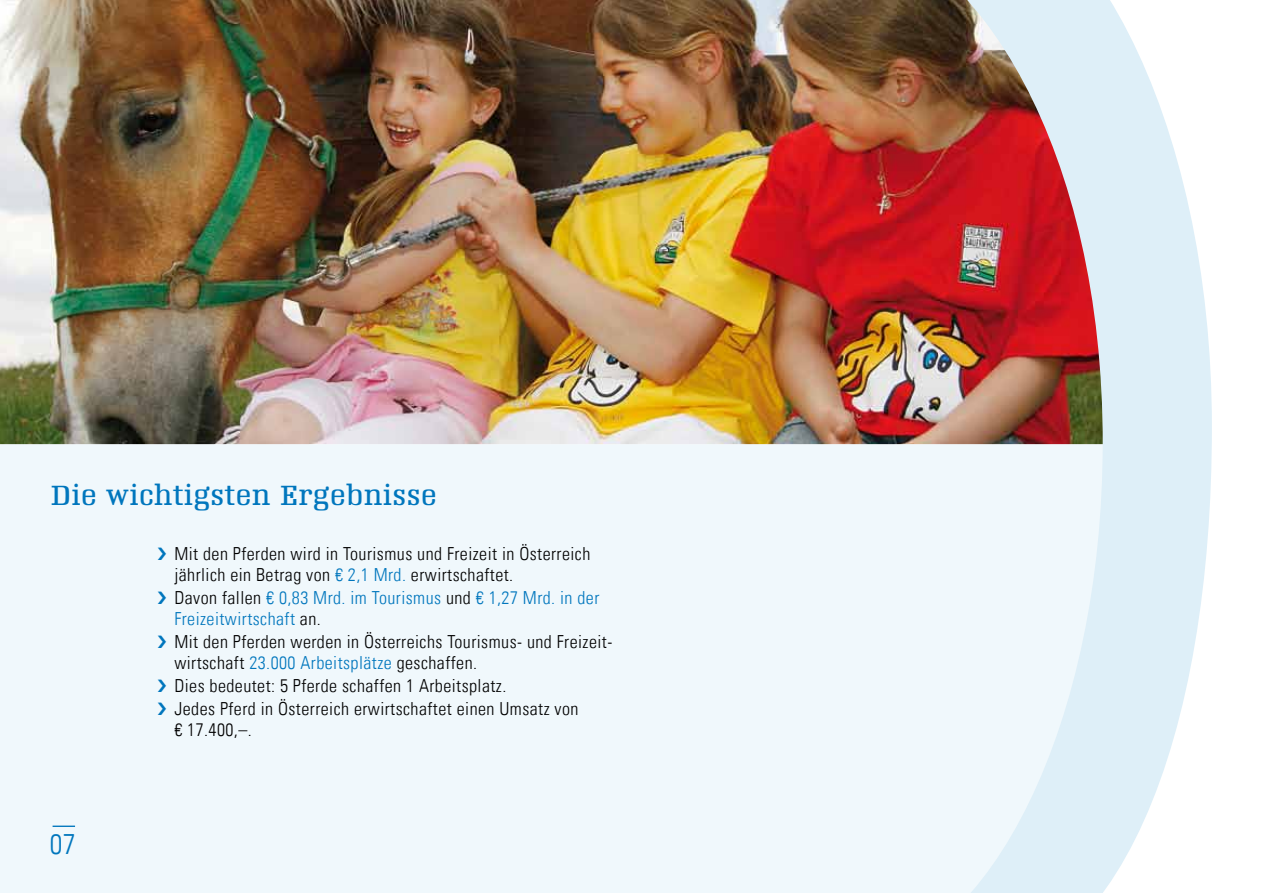
<style>
.page{position:relative;width:1263px;height:893px;background:#fff}
.page>*{position:absolute;margin:0;border:0;box-sizing:border-box;transform-origin:0 0}
.t1{font:300 condensed 28.35px "Univers LT";color:#0076bd}
.t2{font:27px "Napoleon Roman";letter-spacing:.05em;color:#0076bd}
.t3{font:300 condensed 18px/21px "Univers LT";letter-spacing:.025em;color:#000}
.t4{font:300 condensed 18px/21px "Univers LT";letter-spacing:.025em;color:#0076bd}
.s1{color:#0076bd}
.s2{color:#000}
</style>
<div class="page">
<img style="left:0;top:0;width:907px;height:444px">
<div style="left:0;top:444px;width:907px;height:449px;background:#f0f8fc"></div>
<svg style="left:907px;top:0;width:305px;height:893px"></svg>
<svg style="left:53px;top:826px;width:22px;height:1px"></svg>
<svg style="left:158px;top:547px;width:8px;height:13px"></svg>
<svg style="left:158px;top:591px;width:8px;height:13px"></svg>
<svg style="left:158px;top:635px;width:8px;height:13px"></svg>
<svg style="left:158px;top:680px;width:8px;height:12px"></svg>
<svg style="left:158px;top:703px;width:8px;height:12px"></svg>
<h2 class="t2" style="left:51px;top:480px;width:387px">Die wichtigsten Ergebnisse</h2>
<p class="t3" style="left:174px;top:543px;width:418px">Mit den Pferden wird in Tourismus und Freizeit in Österreich jährlich ein Betrag von <span class="s1">€ 2,1 Mrd.</span> erwirtschaftet.</p>
<p class="t4" style="left:174px;top:587px;width:426px"><span class="s2">Davon fallen</span> € 0,83 Mrd. im Tourismus <span class="s2">und</span> € 1,27 Mrd. in der<br>Freizeitwirtschaft <span class="s2">an.</span></p>
<p class="t3" style="left:174px;top:631px;width:439px">Mit den Pferden werden in Österreichs Tourismus- und Freizeit&shy;wirtschaft <span class="s1">23.000 Arbeitsplätze</span> geschaffen.</p>
<p class="t3" style="left:174px;top:674px;width:406px;line-height:23.1px">Dies bedeutet: 5 Pferde schaffen 1 Arbeitsplatz.<br>Jedes Pferd in Österreich erwirtschaftet einen Umsatz von</p>
<p class="t3" style="left:174px;top:720px;width:79px">€ 17.400,–.</p>
<h1 class="t1" style="left:50px;top:827px;width:27px">07</h1>
</div>
